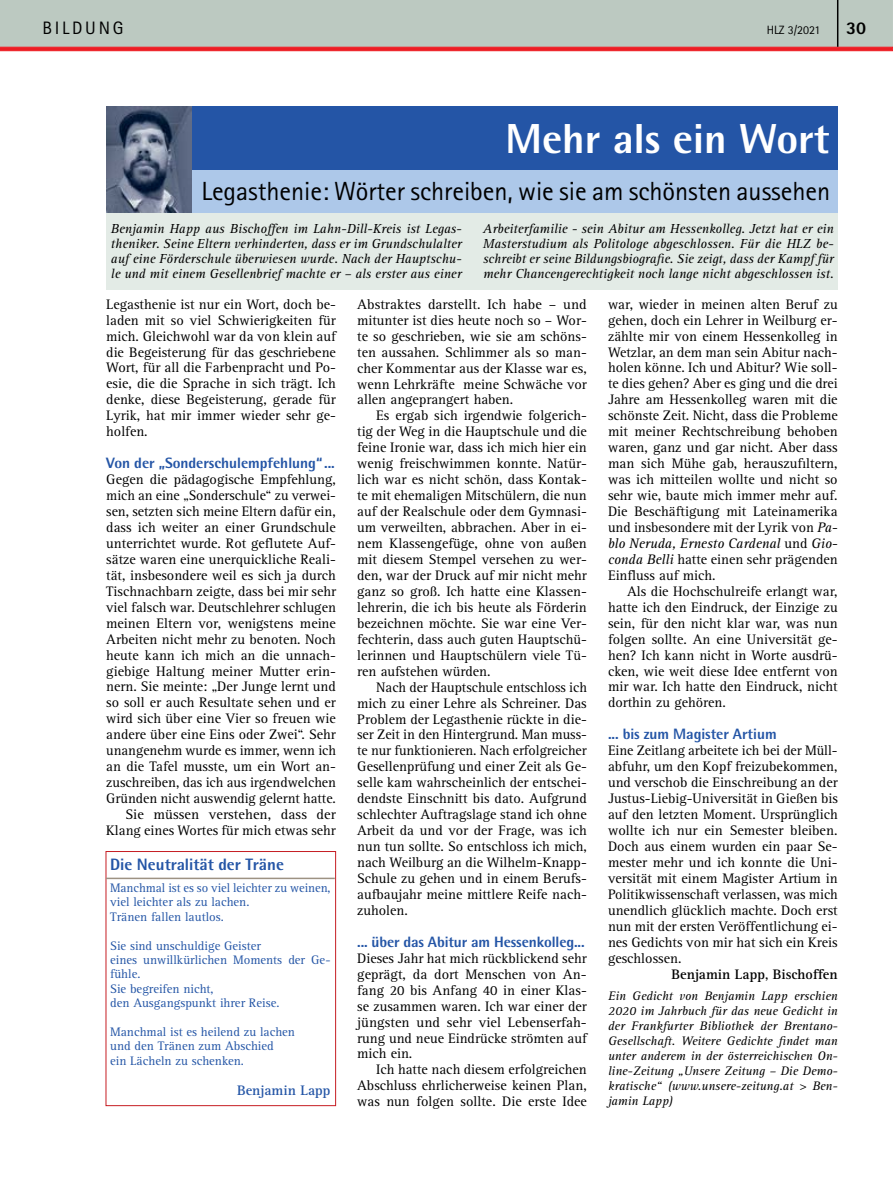
<style>
.page{position:relative;width:893px;height:1191px;background:#fff}
.page>*{position:absolute;margin:0;border:0;box-sizing:border-box;transform-origin:0 0}
.t1{font:800 42px "Rotis Semi Sans Std";color:#fff}
.t2{font:26.25px "Rotis Sans Serif Std";letter-spacing:-.005em;color:#000}
.t3{font:18px "Rotis Sans Serif Std";letter-spacing:.15em;color:#000}
.t4{font:800 18px "Rotis Sans Serif Std";color:#000}
.t5{font:800 16.5px "Rotis Semi Sans Std";color:#2455a6}
.t6{font:800 15px "Rotis Semi Sans Std";letter-spacing:-.005em;color:#2455a6}
.t7{font:14.25px/15.9px "Rotis Serif Std";color:#000;text-align:justify}
.t8{font:700 14.25px "Rotis Serif Std";color:#000}
.t9{font:700 14.25px "Rotis Serif Std";color:#2455a6}
.t10{font:italic 13.5px/15px "Rotis Serif Std";color:#000;text-align:justify}
.t11{font:12.75px/14.4px "Rotis Serif Std";color:#2455a6}
.t12{font:italic 12.75px/15px "Rotis Serif Std";color:#000;text-align:justify}
.t13{font:12px "Rotis Sans Serif Std";color:#000}
.s1{font-style:italic}
.s2{font-weight:400}
</style>
<div class="page">
<svg style="left:0;top:0;width:893px;height:51px;background:#c0bab4"></svg>
<hr style="left:837px;top:0;width:1px;height:47px;background:#000">
<div style="left:192px;top:106px;width:646px;height:64px;background:#2455a6"></div>
<div style="left:192px;top:170px;width:646px;height:43px;background:#adc8e9"></div>
<div style="left:107px;top:213px;width:731px;height:76px;background:#e3ebe6"></div>
<div style="left:106px;top:851px;width:230px;height:255px;border:1px solid #c61d23"></div>
<img style="left:107px;top:106px;width:85px;height:107px">
<hr style="left:106px;top:877px;width:229px;height:2px;background:#9d9283">
<p class="t3" style="left:43px;top:17px;width:82px">BILDUNG</p>
<p class="t13" style="left:767px;top:23px;width:55px">HLZ 3/2021</p>
<p class="t4" style="left:846px;top:16px;width:22px">30</p>
<h1 class="t1" style="left:505px;top:112px;width:325px">Mehr als ein Wort</h1>
<h2 class="t2" style="left:201px;top:176px;width:630px">Legasthenie: Wörter schreiben, wie sie am schönsten aussehen</h2>
<p class="t10" style="left:111px;top:221px;width:352px">Benjamin Happ aus Bischoffen im Lahn-Dill-Kreis ist Legas&shy;theniker. Seine Eltern verhinderten, dass er im Grundschulalter auf eine Förderschule überwiesen wurde. Nach der Hauptschu&shy;le und mit einem Gesellenbrief machte er – als erster aus einer</p>
<p class="t10" style="left:483px;top:221px;width:352px">Arbeiterfamilie - sein Abitur am Hessenkolleg. Jetzt hat er ein Masterstudium als Politologe abgeschlossen. Für die HLZ be&shy;schreibt er seine Bildungsbiografie. Sie zeigt, dass der Kampf für mehr Chancengerechtigkeit noch lange nicht abgeschlossen ist.</p>
<p class="t7" style="left:106px;top:296px;width:231px">Legasthenie ist nur ein Wort, doch be&shy;laden mit so viel Schwierigkeiten für mich. Gleichwohl war da von klein auf die Begeisterung für das geschriebene Wort, für all die Farbenpracht und Po&shy;esie, die die Sprache in sich trägt. Ich denke, diese Begeisterung, gerade für Lyrik, hat mir immer wieder sehr ge&shy;holfen.</p>
<p class="t6" style="left:106px;top:453px;width:230px">Von der „Sonderschulempfehlung“ ...</p>
<p class="t7" style="left:106px;top:472px;width:231px;text-align:right">Gegen die pädagogische Empfehlung, mich an eine „Sonderschule“ zu verwei&shy;sen, setzten sich meine Eltern dafür ein, dass ich weiter an einer Grundschule unterrichtet wurde. Rot geflutete Auf&shy;sätze waren eine unerquickliche Reali&shy;tät, insbesondere weil es sich ja durch Tischnachbarn zeigte, dass bei mir sehr viel falsch war. Deutschlehrer schlugen meinen Eltern vor, wenigstens meine Arbeiten nicht mehr zu benoten. Noch heute kann ich mich an die unnach&shy;giebige Haltung meiner Mutter erin&shy;nern. Sie meinte: „Der Junge lernt und so soll er auch Resultate sehen und er wird sich über eine Vier so freuen wie andere über eine Eins oder Zwei“. Sehr unangenehm wurde es immer, wenn ich an die Tafel musste, um ein Wort an&shy;zuschreiben, das ich aus irgendwelchen Gründen nicht auswendig gelernt hatte.<br>Sie müssen verstehen, dass der Klang eines Wortes für mich etwas sehr</p>
<p class="t5" style="left:110px;top:854px;width:175px">Die Neutralität der Träne</p>
<p class="t11" style="left:110px;top:881px;width:222px">Manchmal ist es so viel leichter zu weinen, viel leichter als zu lachen.<br>Tränen fallen lautlos.</p>
<p class="t11" style="left:110px;top:938px;width:222px">Sie sind unschuldige Geister<br>eines unwillkürlichen Moments der Ge&shy;fühle.<br>Sie begreifen nicht,<br>den Ausgangspunkt ihrer Reise.</p>
<p class="t11" style="left:110px;top:1025px;width:186px">Manchmal ist es heilend zu lachen und den Tränen zum Abschied<br>ein Lächeln zu schenken.</p>
<p class="t9" style="left:237px;top:1082px;width:95px">Benjamin Lapp</p>
<p class="t7" style="left:357px;top:296px;width:231px">Abstraktes darstellt. Ich habe – und mitunter ist dies heute noch so – Wor&shy;te so geschrieben, wie sie am schöns&shy;ten aussahen. Schlimmer als so man&shy;cher Kommentar aus der Klasse war es, wenn Lehrkräfte meine Schwäche vor allen angeprangert haben.</p>
<p class="t7" style="left:357px;top:408px;width:231px;text-indent:19px">Es ergab sich irgendwie folgerich&shy;tig der Weg in die Hauptschule und die feine Ironie war, dass ich mich hier ein wenig freischwimmen konnte. Natür&shy;lich war es nicht schön, dass Kontak&shy;te mit ehemaligen Mitschülern, die nun auf der Realschule oder dem Gymnasi&shy;um verweilten, abbrachen. Aber in ei&shy;nem Klassengefüge, ohne von außen mit diesem Stempel versehen zu wer&shy;den, war der Druck auf mir nicht mehr ganz so groß. Ich hatte eine Klassen&shy;lehrerin, die ich bis heute als Förderin bezeichnen möchte. Sie war eine Ver&shy;fechterin, dass auch guten Hauptschü&shy;lerinnen und Hauptschülern viele Tü&shy;ren aufstehen würden.</p>
<p class="t7" style="left:357px;top:679px;width:231px;text-indent:19px">Nach der Hauptschule entschloss ich mich zu einer Lehre als Schreiner. Das Problem der Legasthenie rückte in die&shy;ser Zeit in den Hintergrund. Man muss&shy;te nur funktionieren. Nach erfolgreicher Gesellenprüfung und einer Zeit als Ge&shy;selle kam wahrscheinlich der entschei&shy;dendste Einschnitt bis dato. Aufgrund schlechter Auftragslage stand ich ohne Arbeit da und vor der Frage, was ich nun tun sollte. So entschloss ich mich, nach Weilburg an die Wilhelm-Knapp-Schule zu gehen und in einem Berufs&shy;aufbaujahr meine mittlere Reife nach&shy;zuholen.</p>
<p class="t6" style="left:357px;top:932px;width:229px">... über das Abitur am Hessenkolleg...</p>
<p class="t7" style="left:357px;top:950px;width:231px">Dieses Jahr hat mich rückblickend sehr geprägt, da dort Menschen von An&shy;fang 20 bis Anfang 40 in einer Klas&shy;se zusammen waren. Ich war einer der jüngsten und sehr viel Lebenserfah&shy;rung und neue Eindrücke strömten auf mich ein.</p>
<p class="t7" style="left:357px;top:1062px;width:231px;text-indent:19px">Ich hatte nach diesem erfolgreichen Abschluss ehrlicherweise keinen Plan, was nun folgen sollte. Die erste Idee</p>
<p class="t7" style="left:608px;top:296px;width:231px">war, wieder in meinen alten Beruf zu gehen, doch ein Lehrer in Weilburg er&shy;zählte mir von einem Hessenkolleg in Wetzlar, an dem man sein Abitur nach&shy;holen könne. Ich und Abitur? Wie soll&shy;te dies gehen? Aber es ging und die drei Jahre am Hessenkolleg waren mit die schönste Zeit. Nicht, dass die Probleme mit meiner Rechtschreibung behoben waren, ganz und gar nicht. Aber dass man sich Mühe gab, herauszufiltern, was ich mitteilen wollte und nicht so sehr wie, baute mich immer mehr auf.<br>Die Beschäftigung mit Lateinamerika und insbesondere mit der Lyrik von <span class="s1">Pa&shy;blo Neruda, Ernesto Cardenal</span> und <span class="s1">Gio&shy;conda Belli</span> hatte einen sehr prägenden Einfluss auf mich.</p>
<p class="t7" style="left:608px;top:583px;width:231px;text-indent:19px">Als die Hochschulreife erlangt war, hatte ich den Eindruck, der Einzige zu sein, für den nicht klar war, was nun folgen sollte. An eine Universität ge&shy;hen? Ich kann nicht in Worte ausdrü&shy;cken, wie weit diese Idee entfernt von mir war. Ich hatte den Eindruck, nicht dorthin zu gehören.</p>
<p class="t6" style="left:608px;top:724px;width:170px">... bis zum Magister Artium</p>
<p class="t7" style="left:608px;top:743px;width:231px">Eine Zeitlang arbeitete ich bei der Müll-</p>
<p class="t7" style="left:608px;top:759px;width:231px">abfuhr, um den Kopf freizubekommen,</p>
<p class="t7" style="left:608px;top:775px;width:231px">und verschob die Einschreibung an der</p>
<p class="t7" style="left:608px;top:791px;width:231px">Justus-Liebig-Universität in Gießen bis</p>
<p class="t7" style="left:608px;top:807px;width:231px">auf den letzten Moment. Ursprünglich</p>
<p class="t7" style="left:608px;top:822px;width:231px">wollte ich nur ein Semester bleiben.</p>
<p class="t7" style="left:608px;top:838px;width:231px">Doch aus einem wurden ein paar Se-</p>
<p class="t7" style="left:608px;top:854px;width:231px">mester mehr und ich konnte die Uni-</p>
<p class="t7" style="left:608px;top:870px;width:231px">versität mit einem Magister Artium in</p>
<p class="t7" style="left:608px;top:886px;width:231px">Politikwissenschaft verlassen, was mich</p>
<p class="t7" style="left:608px;top:902px;width:231px">unendlich glücklich machte. Doch erst</p>
<p class="t7" style="left:608px;top:918px;width:231px">nun mit der ersten Veröffentlichung ei-</p>
<p class="t7" style="left:608px;top:934px;width:231px">nes Gedichts von mir hat sich ein Kreis</p>
<p class="t7" style="left:608px;top:950px;width:75px">geschlossen.</p>
<p class="t8" style="left:671px;top:965px;width:168px">Benjamin Lapp<span class="s2">,</span> Bischoffen</p>
<p class="t12" style="left:608px;top:989px;width:231px">Ein Gedicht von Benjamin Lapp erschien 2020 im Jahrbuch für das neue Gedicht in der Frankfurter Bibliothek der Brentano-Gesellschaft. Weitere Gedichte findet man unter anderem in der österreichischen On&shy;line-Zeitung „Unsere Zeitung – Die Demo&shy;kratische“ (www.unsere-zeitung.at &gt; Ben&shy;jamin Lapp)</p>
</div>
